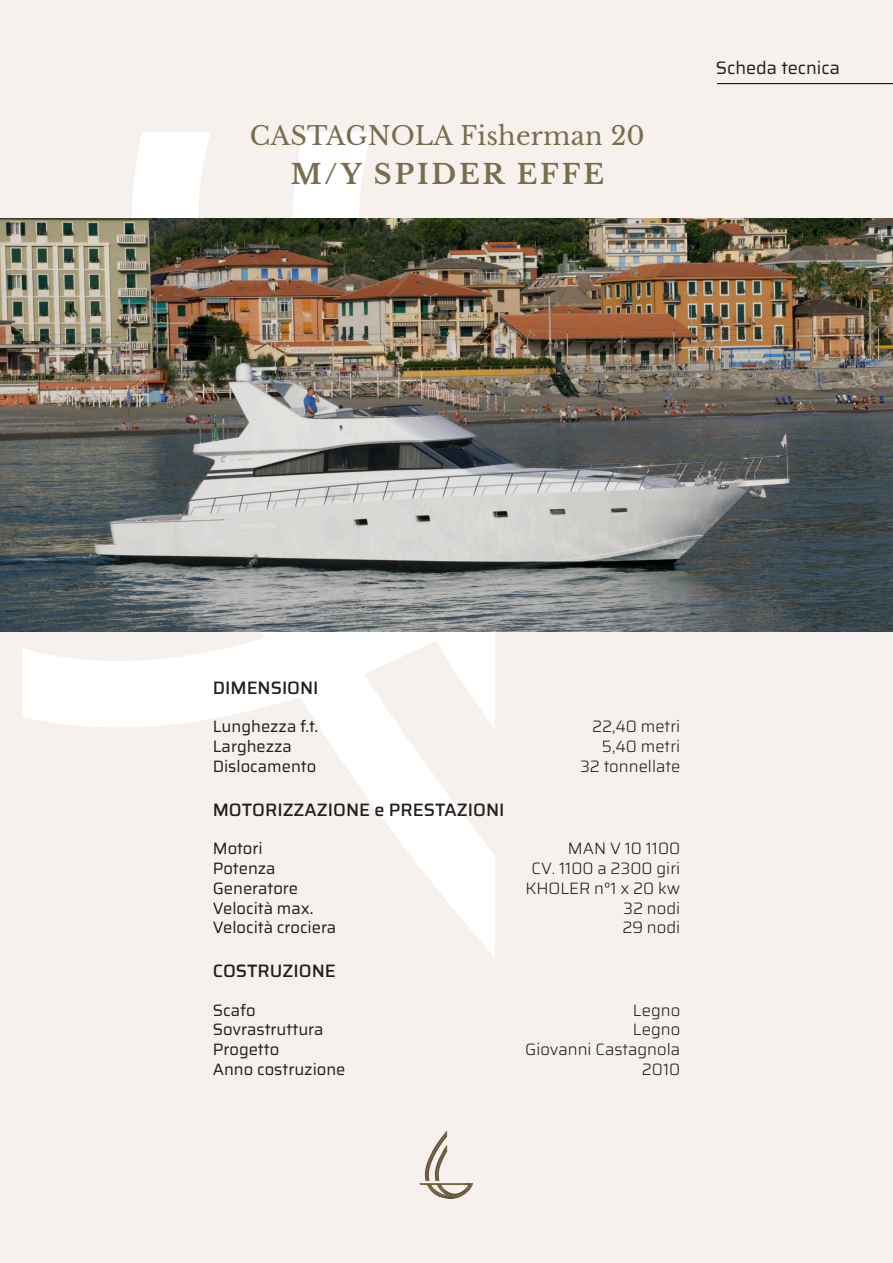
<style>
.page{position:relative;width:893px;height:1263px;background:#f6f0ec}
.page>*{position:absolute;margin:0;border:0;box-sizing:border-box;transform-origin:0 0}
.t1{font:700 27px "Libre Baskerville";letter-spacing:.11em;color:#796d4e}
.t2{font:25.5px "Libre Baskerville";letter-spacing:.01em;color:#796d4e}
.t3{font:500 18px "Saira";color:#231f20}
.t4{font:18px "Saira";color:#231f20}
.t5{font:16.5px "Saira";color:#231f20}
.t6{font:300 16.5px "Saira";color:#231f20}
</style>
<div class="page">
<svg style="left:23px;top:631px;width:825px;height:96px"></svg>
<svg style="left:129px;top:133px;width:366px;height:824px"></svg>
<img style="left:0;top:218px;width:893px;height:413px">
<svg style="left:419px;top:1131px;width:55px;height:68px"></svg>
<hr style="left:717px;top:83px;width:176px;height:1px;background:#000">
<p class="t2" style="left:250px;top:120px;width:396px">CASTAGNOLA Fisherman 20</p>
<p class="t1" style="left:291px;top:158px;width:315px">M/Y SPIDER EFFE</p>
<p class="t4" style="left:716px;top:55px;width:126px">Scheda tecnica</p>
<p class="t3" style="left:213px;top:674px;width:107px">DIMENSIONI</p>
<p class="t5" style="left:213px;top:714px;width:107px">Lunghezza f.t.</p>
<p class="t5" style="left:213px;top:734px;width:81px">Larghezza</p>
<p class="t5" style="left:213px;top:753px;width:105px">Dislocamento</p>
<p class="t3" style="left:213px;top:796px;width:293px">MOTORIZZAZIONE e PRESTAZIONI</p>
<p class="t5" style="left:213px;top:836px;width:52px">Motori</p>
<p class="t5" style="left:213px;top:856px;width:64px">Potenza</p>
<p class="t5" style="left:213px;top:876px;width:87px">Generatore</p>
<p class="t5" style="left:213px;top:895px;width:102px">Velocità max.</p>
<p class="t5" style="left:213px;top:915px;width:125px">Velocità crociera</p>
<p class="t3" style="left:213px;top:957px;width:124px">COSTRUZIONE</p>
<p class="t5" style="left:213px;top:997px;width:44px">Scafo</p>
<p class="t5" style="left:213px;top:1017px;width:112px">Sovrastruttura</p>
<p class="t5" style="left:213px;top:1037px;width:68px">Progetto</p>
<p class="t5" style="left:213px;top:1057px;width:134px">Anno costruzione</p>
<p class="t6" style="left:592px;top:714px;width:90px">22,40 metri</p>
<p class="t6" style="left:602px;top:734px;width:80px">5,40 metri</p>
<p class="t6" style="left:580px;top:753px;width:102px">32 tonnellate</p>
<p class="t6" style="left:568px;top:836px;width:114px">MAN V 10 1100</p>
<p class="t6" style="left:532px;top:856px;width:150px">CV. 1100 a 2300 giri</p>
<p class="t6" style="left:525px;top:876px;width:156px">KHOLER n°1 x 20 kw</p>
<p class="t6" style="left:623px;top:895px;width:58px">32 nodi</p>
<p class="t6" style="left:622px;top:915px;width:59px">29 nodi</p>
<p class="t6" style="left:633px;top:997px;width:49px">Legno</p>
<p class="t6" style="left:633px;top:1017px;width:49px">Legno</p>
<p class="t6" style="left:525px;top:1037px;width:156px">Giovanni Castagnola</p>
<p class="t6" style="left:642px;top:1057px;width:40px">2010</p>
</div>
